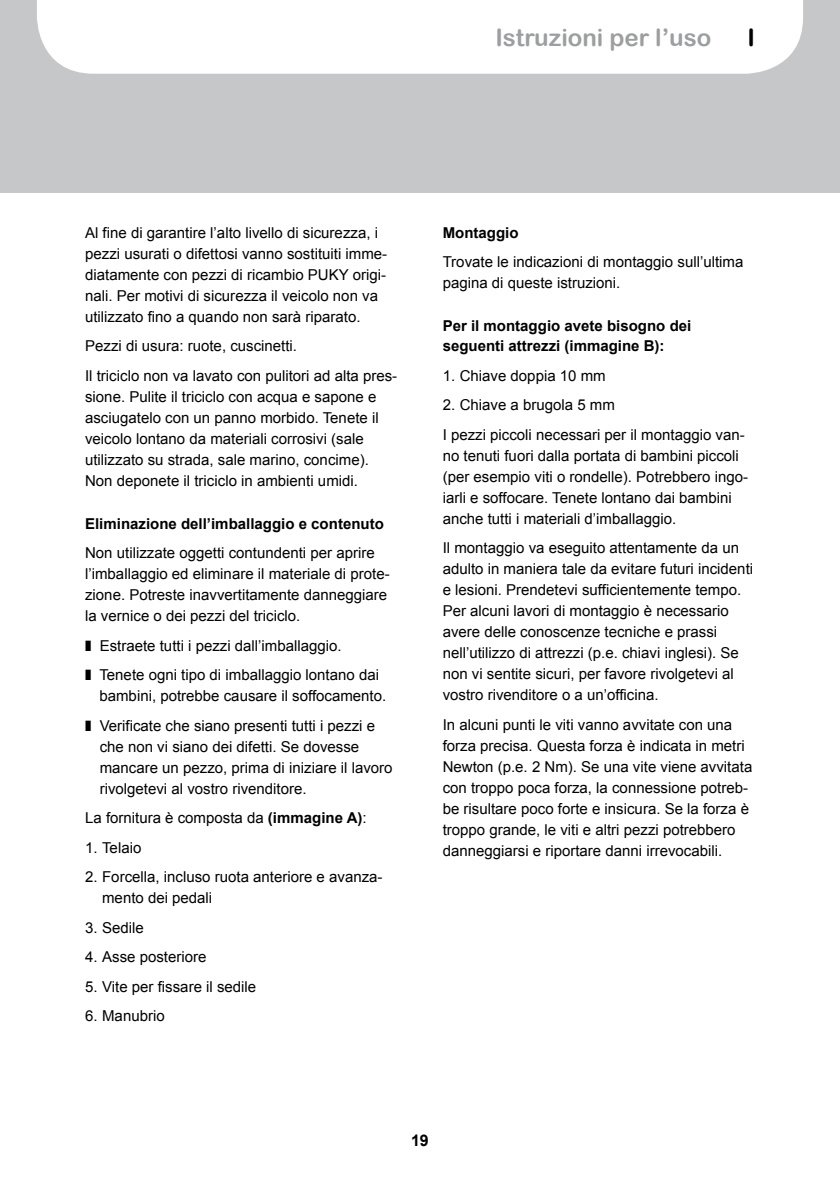
<style>
.page{position:relative;width:840px;height:1191px;background:#fff}
.page>*{position:absolute;margin:0;border:0;box-sizing:border-box;transform-origin:0 0}
.t1{font:24px "Arial Rounded MT Bold";color:#9c9e9f}
.t2{font:24px "Arial Rounded MT Bold";color:#000}
.t3{font:700 16px "Arial";color:#000}
.t4{font:15px/21px "Arial";color:#000}
.t5{font:700 15px/20px "Arial";color:#000}
.s1{font-weight:700}
</style>
<div class="page">
<div style="left:0;top:0;width:839px;height:193px;background:#c6c7c8"></div>
<div style="left:37px;top:0;width:765px;height:74px;background:#fff"></div>
<h1 class="t1" style="left:495px;top:23px;width:217px">Istruzioni per l’uso</h1>
<h1 class="t2" style="left:746px;top:23px;width:9px">I</h1>
<p class="t4" style="left:85px;top:222px;width:303px">Al fine di garantire l’alto livello di sicurezza, i pezzi usurati o difettosi vanno sostituiti imme&shy;diatamente con pezzi di ricambio PUKY origi&shy;nali. Per motivi di sicurezza il veicolo non va utilizzato fino a quando non sarà riparato.</p>
<p class="t4" style="left:85px;top:331px;width:313px;line-height:29.6px">Pezzi di usura: ruote, cuscinetti.<br>Il triciclo non va lavato con pulitori ad alta pres-</p>
<p class="t4" style="left:85px;top:386px;width:295px">sione. Pulite il triciclo con acqua e sapone e asciugatelo con un panno morbido. Tenete il veicolo lontano da materiali corrosivi (sale utilizzato su strada, sale marino, concime).<br>Non deponete il triciclo in ambienti umidi.</p>
<p class="t5" style="left:85px;top:514px;width:300px">Eliminazione dell’imballaggio e contenuto</p>
<p class="t4" style="left:85px;top:542px;width:306px">Non utilizzate oggetti contundenti per aprire l’imballaggio ed eliminare il materiale di prote&shy;zione. Potreste inavvertitamente danneggiare la vernice o dei pezzi del triciclo.</p>
<p class="t4" style="left:99px;top:630px;width:281px;line-height:29.6px">Estraete tutti i pezzi dall’imballaggio.<br>Tenete ogni tipo di imballaggio lontano dai</p>
<p class="t4" style="left:99px;top:681px;width:288px;line-height:29.6px">bambini, potrebbe causare il soffocamento.<br>Verificate che siano presenti tutti i pezzi e</p>
<p class="t4" style="left:100px;top:736px;width:294px">che non vi siano dei difetti. Se dovesse mancare un pezzo, prima di iniziare il lavoro rivolgetevi al vostro rivenditore.</p>
<p class="t4" style="left:85px;top:807px;width:283px">La fornitura è composta da <span class="s1">(immagine A)</span>:</p>
<p class="t4" style="left:85px;top:837px;width:58px">1. Telaio</p>
<p class="t4" style="left:102px;top:866px;width:282px;text-indent:-17px">2. Forcella, incluso ruota anteriore e avanza&shy;mento dei pedali</p>
<p class="t4" style="left:85px;top:917px;width:60px">3. Sedile</p>
<p class="t4" style="left:85px;top:946px;width:123px">4. Asse posteriore</p>
<p class="t4" style="left:85px;top:976px;width:172px">5. Vite per fissare il sedile</p>
<p class="t4" style="left:85px;top:1005px;width:81px">6. Manubrio</p>
<p class="t5" style="left:442px;top:223px;width:77px">Montaggio</p>
<p class="t4" style="left:442px;top:252px;width:302px">Trovate le indicazioni di montaggio sull’ultima pagina di queste istruzioni.</p>
<p class="t5" style="left:442px;top:316px;width:250px">Per il montaggio avete bisogno dei seguenti attrezzi (immagine B):</p>
<p class="t4" style="left:442px;top:365px;width:164px">1. Chiave doppia 10 mm</p>
<p class="t4" style="left:442px;top:390px;width:303px;line-height:29.6px">2. Chiave a brugola 5 mm<br>I pezzi piccoli necessari per il montaggio van-</p>
<p class="t4" style="left:442px;top:445px;width:307px">no tenuti fuori dalla portata di bambini piccoli (per esempio viti o rondelle). Potrebbero ingo&shy;iarli e soffocare. Tenete lontano dai bambini anche tutti i materiali d’imballaggio.</p>
<p class="t4" style="left:442px;top:537px;width:312px">Il montaggio va eseguito attentamente da un adulto in maniera tale da evitare futuri incidenti e lesioni. Prendetevi sufficientemente tempo.<br>Per alcuni lavori di montaggio è necessario avere delle conoscenze tecniche e prassi nell’utilizzo di attrezzi (p.e. chiavi inglesi). Se non vi sentite sicuri, per favore rivolgetevi al vostro rivenditore o a un’officina.</p>
<p class="t4" style="left:442px;top:714px;width:311px">In alcuni punti le viti vanno avvitate con una forza precisa. Questa forza è indicata in metri Newton (p.e. 2 Nm). Se una vite viene avvitata con troppo poca forza, la connessione potreb&shy;be risultare poco forte e insicura. Se la forza è troppo grande, le viti e altri pezzi potrebbero danneggiarsi e riportare danni irrevocabili.</p>
<p class="t3" style="left:411px;top:1129px;width:19px">19</p>
</div>
